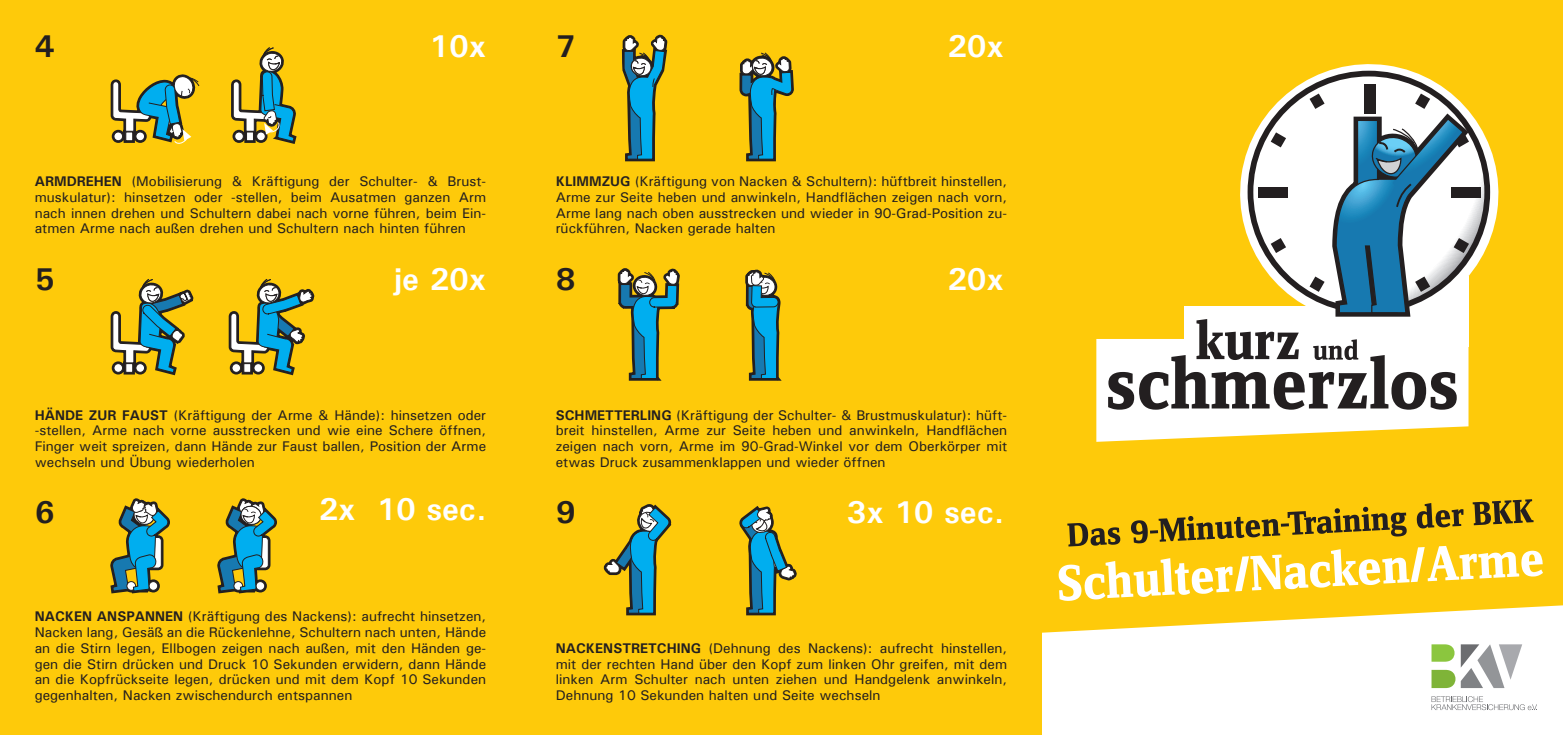
<style>
.page{position:relative;width:1563px;height:735px;background:#fff}
.page>*{position:absolute;margin:0;border:0;box-sizing:border-box;transform-origin:0 0}
.t1{font:700 31.5px "Univers";color:#fff}
.t2{font:700 31.5px "Univers";color:#231f20}
.t3{font:14px/15.8px "Univers ATT";color:#231f20;text-align:justify}
.s1{font-family:"Univers";font-weight:700}
</style>
<div class="page">
<div style="left:0;top:0;width:1563px;height:734px;background:#feca0a"></div>
<svg style="left:1042px;top:605px;width:521px;height:129px;background:#fef8e1"></svg>
<svg style="left:1288px;top:64px;width:211px;height:205px"></svg>
<svg style="left:1250px;top:74px;width:237px;height:236px;background:#c0bfc0"></svg>
<div style="left:1451px;top:187px;width:30px;height:11px;background:#231f20"></div>
<div style="left:1364px;top:84px;width:11px;height:29px;background:#231f20"></div>
<svg style="left:1096px;top:93px;width:378px;height:348px"></svg>
<svg style="left:1058px;top:499px;width:485px;height:101px"></svg>
<svg style="left:110px;top:74px;width:90px;height:70px"></svg>
<svg style="left:231px;top:47px;width:66px;height:97px"></svg>
<svg style="left:110px;top:279px;width:84px;height:97px"></svg>
<svg style="left:228px;top:279px;width:87px;height:97px"></svg>
<svg style="left:110px;top:498px;width:60px;height:96px"></svg>
<svg style="left:217px;top:498px;width:60px;height:96px"></svg>
<svg style="left:605px;top:34px;width:75px;height:582px"></svg>
<svg style="left:739px;top:52px;width:58px;height:564px"></svg>
<svg style="left:1431px;top:644px;width:91px;height:43px;background:#bfcbb3"></svg>
<svg style="left:1431px;top:695px;width:106px;height:14px"></svg>
<h1 class="t2" style="left:35px;top:26px;width:21px">4</h1>
<h1 class="t1" style="left:429px;top:26px;width:58px">10x</h1>
<h1 class="t2" style="left:556px;top:26px;width:21px">7</h1>
<h1 class="t1" style="left:947px;top:26px;width:58px">20x</h1>
<p class="t3" style="left:35px;top:173px;width:453px"><span class="s1">ARMDREHEN</span> (Mobilisierung &amp; Kräftigung der Schulter- &amp; Brust&shy;muskulatur): hinsetzen oder -stellen, beim Ausatmen ganzen Arm nach innen drehen und Schultern dabei nach vorne führen, beim Ein&shy;atmen Arme nach außen drehen und Schultern nach hinten führen</p>
<p class="t3" style="left:556px;top:173px;width:453px"><span class="s1">KLIMMZUG</span> (Kräftigung von Nacken &amp; Schultern): hüftbreit hinstellen, Arme zur Seite heben und anwinkeln, Handflächen zeigen nach vorn, Arme lang nach oben ausstrecken und wieder in 90-Grad-Position zu&shy;rückführen, Nacken gerade halten</p>
<h1 class="t2" style="left:35px;top:259px;width:21px">5</h1>
<h1 class="t1" style="left:394px;top:259px;width:93px">je 20x</h1>
<h1 class="t2" style="left:556px;top:259px;width:21px">8</h1>
<h1 class="t1" style="left:947px;top:259px;width:58px">20x</h1>
<p class="t3" style="left:35px;top:406px;width:453px"><span class="s1">HÄNDE ZUR FAUST</span> (Kräftigung der Arme &amp; Hände): hinsetzen oder -stellen, Arme nach vorne ausstrecken und wie eine Schere öffnen, Finger weit spreizen, dann Hände zur Faust ballen, Position der Arme wechseln und Übung wiederholen</p>
<p class="t3" style="left:556px;top:406px;width:453px"><span class="s1">SCHMETTERLING</span> (Kräftigung der Schulter- &amp; Brustmuskulatur): hüft&shy;breit hinstellen, Arme zur Seite heben und anwinkeln, Handflächen zeigen nach vorn, Arme im 90-Grad-Winkel vor dem Oberkörper mit etwas Druck zusammenklappen und wieder öffnen</p>
<h1 class="t2" style="left:35px;top:492px;width:21px">6</h1>
<h1 class="t1" style="left:318px;top:488px;width:169px">2x 10 sec.</h1>
<h1 class="t2" style="left:556px;top:492px;width:21px">9</h1>
<h1 class="t1" style="left:846px;top:492px;width:159px">3x 10 sec.</h1>
<p class="t3" style="left:35px;top:608px;width:453px"><span class="s1">NACKEN ANSPANNEN</span> (Kräftigung des Nackens): aufrecht hinsetzen, Nacken lang, Gesäß an die Rückenlehne, Schultern nach unten, Hände an die Stirn legen, Ellbogen zeigen nach außen, mit den Händen ge&shy;gen die Stirn drücken und Druck 10 Sekunden erwidern, dann Hände an die Kopfrückseite legen, drücken und mit dem Kopf 10 Sekunden gegenhalten, Nacken zwischendurch entspannen</p>
<p class="t3" style="left:556px;top:639px;width:453px"><span class="s1">NACKENSTRETCHING</span> (Dehnung des Nackens): aufrecht hinstellen, mit der rechten Hand über den Kopf zum linken Ohr greifen, mit dem linken Arm Schulter nach unten ziehen und Handgelenk anwinkeln, Dehnung 10 Sekunden halten und Seite wechseln</p>
</div>
